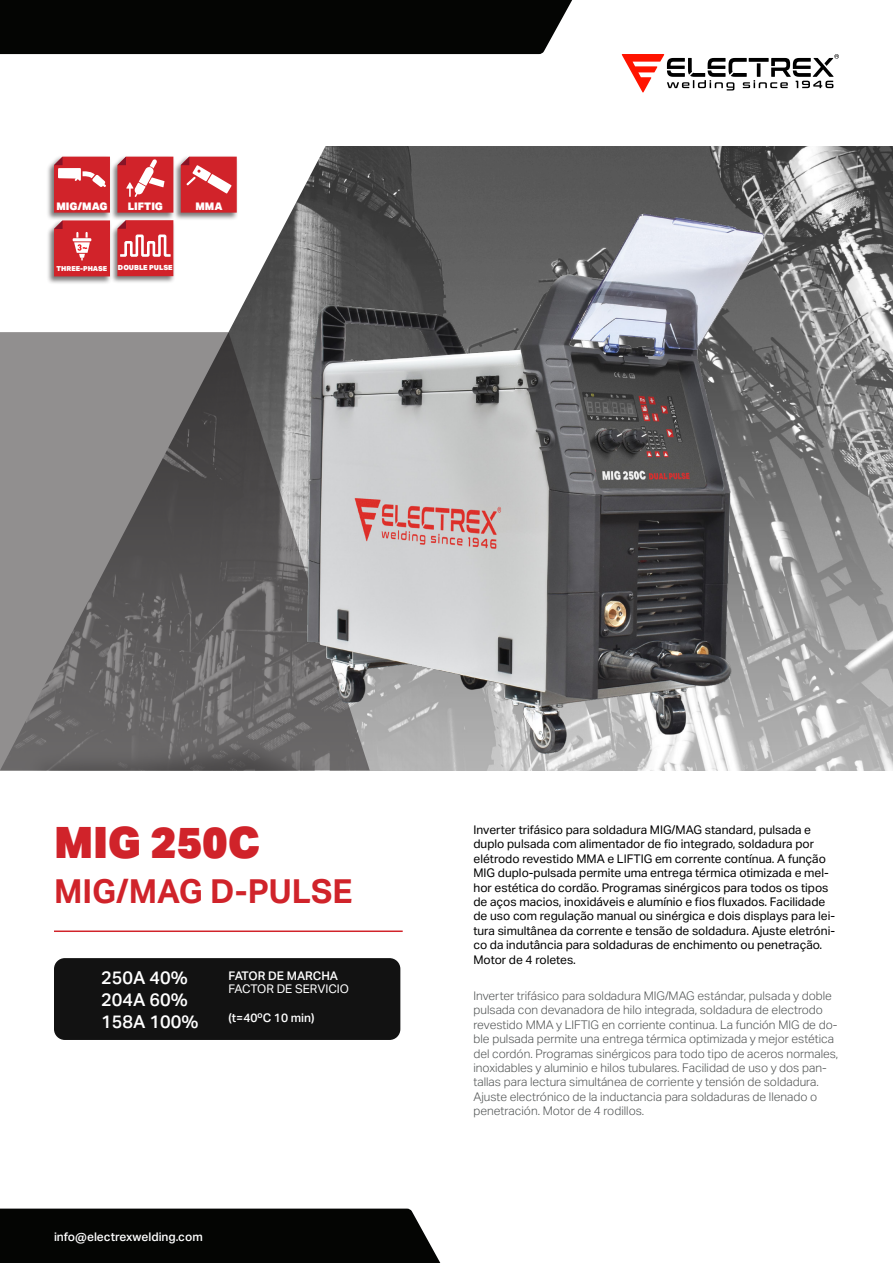
<style>
.page{position:relative;width:893px;height:1263px;background:#fff}
.page>*{position:absolute;margin:0;border:0;box-sizing:border-box;transform-origin:0 0}
.t1{font:900 43.5px "Aktiv Grotesk";color:#d0232a}
.t2{font:700 33px "Aktiv Grotesk";color:#d0232a}
.t3{font:500 18px "Aktiv Grotesk";color:#fff}
.t4{font:12px/14.4px "Aktiv Grotesk";color:#000001}
.t5{font:300 12px/14.4px "Aktiv Grotesk";color:#4f5252}
.t6{font:500 12px "Aktiv Grotesk";color:#fff}
.t7{font:12px "Aktiv Grotesk";color:#fff}
.Paragraph_Style_4{font:900 10.5px "Aktiv Grotesk";color:#fff}
.Paragraph_Style_4-2{font:900 7.05px "Aktiv Grotesk";color:#fff}
.Paragraph_Style_4-3{font:900 6.9px "Aktiv Grotesk";color:#fff}
</style>
<div class="page">
<div style="left:0;top:1208px;width:441px;height:55px;background:#040503"></div>
<div style="left:0;top:0;width:572px;height:54px;background:#040503"></div>
<img style="left:326px;top:147px;width:567px;height:623px">
<svg style="left:622px;top:54px;width:217px;height:39px"></svg>
<svg style="left:228px;top:146px;width:98px;height:186px"></svg>
<hr style="left:54px;top:930px;width:349px;height:2px;background:#d1232a">
<svg style="left:0;top:332px;width:370px;height:438px;background:#737171"></svg>
<img style="left:296px;top:202px;width:478px;height:552px">
<div style="left:54px;top:958px;width:346px;height:82px;background:#121212;border-radius:11px"></div>
<div style="left:173px;top:155px;width:66px;height:66px;background:#231f20;opacity:.6"></div>
<svg style="left:181px;top:157px;width:56px;height:56px;background:#d54147"></svg>
<div style="left:110px;top:155px;width:65px;height:66px;background:#231f20;opacity:.6"></div>
<svg style="left:117px;top:157px;width:56px;height:56px;background:#d54248"></svg>
<div style="left:47px;top:155px;width:65px;height:66px;background:#231f20;opacity:.6"></div>
<svg style="left:54px;top:157px;width:56px;height:56px;background:#d54147"></svg>
<div style="left:110px;top:219px;width:65px;height:65px;background:#231f20;opacity:.6"></div>
<svg style="left:117px;top:220px;width:56px;height:56px;background:#d6474d"></svg>
<div style="left:47px;top:219px;width:65px;height:65px;background:#231f20;opacity:.6"></div>
<svg style="left:54px;top:220px;width:56px;height:56px;background:#d4363c"></svg>
<p class="Paragraph_Style_4" style="left:56px;top:199px;width:53px">MIG/MAG</p>
<p class="Paragraph_Style_4" style="left:128px;top:199px;width:37px">LIFTIG</p>
<p class="Paragraph_Style_4" style="left:195px;top:199px;width:29px">MMA</p>
<p class="Paragraph_Style_4-3" style="left:57px;top:264px;width:52px">THREE-PHASE</p>
<p class="Paragraph_Style_4-2" style="left:118px;top:263px;width:56px">DOUBLE PULSE</p>
<p class="t1" style="left:54px;top:814px;width:207px">MIG 250C</p>
<p class="t2" style="left:54px;top:871px;width:300px">MIG/MAG D-PULSE</p>
<p class="t3" style="left:101px;top:967px;width:88px">250A 40%</p>
<p class="t3" style="left:101px;top:989px;width:88px">204A 60%</p>
<p class="t3" style="left:101px;top:1010px;width:99px">158A 100%</p>
<p class="t6" style="left:229px;top:968px;width:111px">FATOR DE MARCHA</p>
<p class="t7" style="left:229px;top:982px;width:122px">FACTOR DE SERVICIO</p>
<p class="t6" style="left:229px;top:1010px;width:87px">(t=40ºC 10 min)</p>
<p class="t6" style="left:54px;top:1229px;width:150px">info@electrexwelding.com</p>
<p class="t4" style="left:473px;top:822px;width:363px">Inverter trifásico para soldadura MIG/MAG standard, pulsada e duplo pulsada com alimentador de fio integrado, soldadura por elétrodo revestido MMA e LIFTIG em corrente contínua. A função MIG duplo-pulsada permite uma entrega térmica otimizada e mel&shy;hor estética do cordão. Programas sinérgicos para todos os tipos de aços macios, inoxidáveis e alumínio e fios fluxados. Facilidade de uso com regulação manual ou sinérgica e dois displays para lei&shy;tura simultânea da corrente e tensão de soldadura. Ajuste eletróni&shy;co da indutância para soldaduras de enchimento ou penetração.<br>Motor de 4 roletes.</p>
<p class="t5" style="left:473px;top:988px;width:366px">Inverter trifásico para soldadura MIG/MAG estándar, pulsada y doble pulsada con devanadora de hilo integrada, soldadura de electrodo revestido MMA y LIFTIG en corriente continua. La función MIG de do&shy;ble pulsada permite una entrega térmica optimizada y mejor estética del cordón. Programas sinérgicos para todo tipo de aceros normales, inoxidables y aluminio e hilos tubulares. Facilidad de uso y dos pan&shy;tallas para lectura simultánea de corriente y tensión de soldadura.</p>
<p class="t5" style="left:473px;top:1089px;width:345px">Ajuste electrónico de la inductancia para soldaduras de llenado o penetración. Motor de 4 rodillos.</p>
</div>
